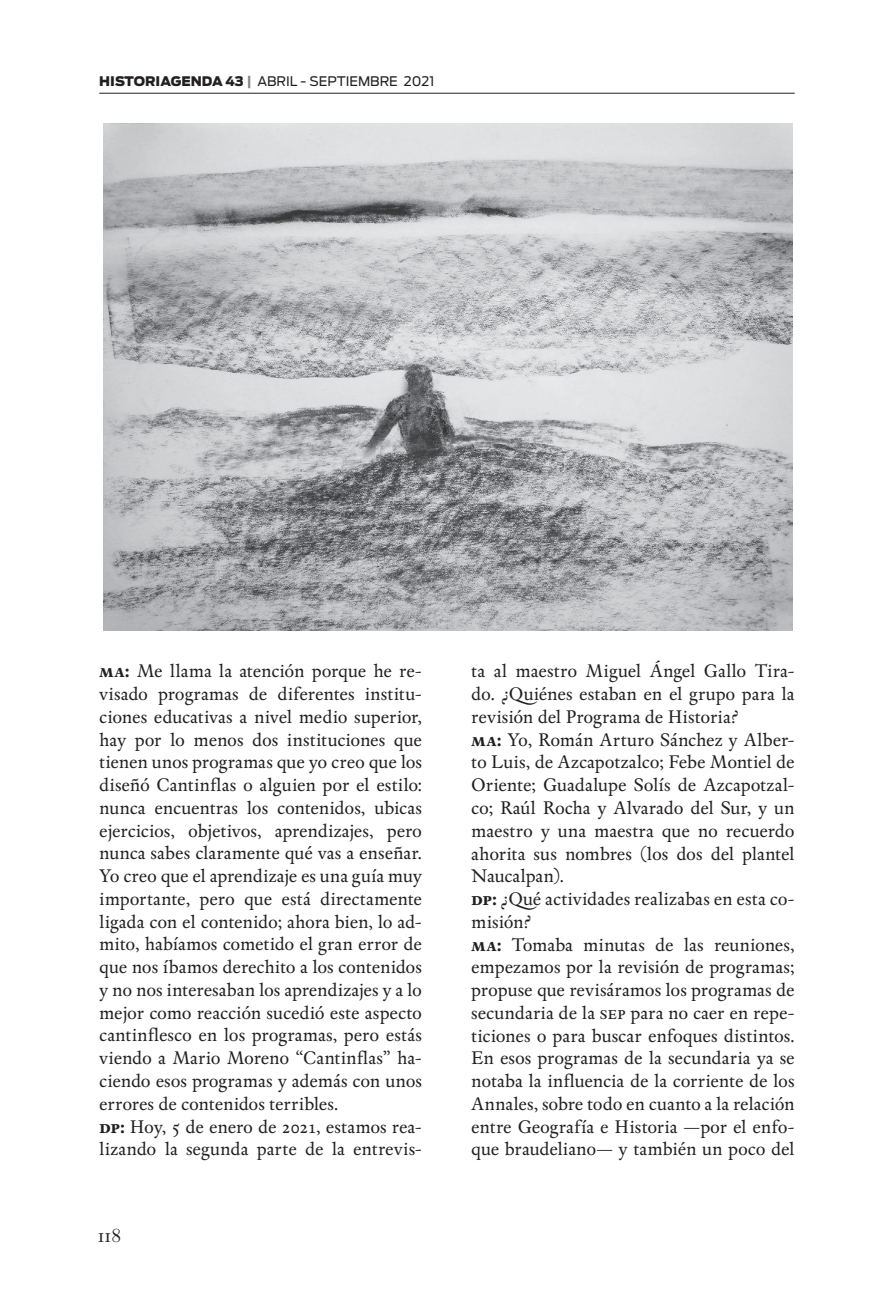
<style>
.page{position:relative;width:893px;height:1290px;background:#fff}
.page>*{position:absolute;margin:0;border:0;box-sizing:border-box;transform-origin:0 0}
.t1{font:21px "Wessex";color:#231f20}
.t2{font:19.25px/22.8px "Espinosa Nova";letter-spacing:-.005em;color:#231f20}
.t3{font:13.12px "Antenna";color:#231f20}
.s1{font-weight:900}
.s2{font-weight:700;color:#808285}
.s3{font-weight:700}
</style>
<div class="page">
<hr style="left:99px;top:93px;width:696px;height:1px;background:#231f20">
<img style="left:103px;top:123px;width:690px;height:507px">
<p class="t3" style="left:99px;top:74px;width:337px"><span class="s1">HISTORIAGENDA 43</span> <span class="s2">|</span> ABRIL - SEPTIEMBRE 2021</p>
<p class="t2" style="left:99px;top:660px;width:324px"><span class="s3">ma:</span> Me llama la atención porque he re&shy;visado programas de diferentes institu&shy;ciones educativas a nivel medio superior, hay por lo menos dos instituciones que tienen unos programas que yo creo que los diseñó Cantinflas o alguien por el estilo: nunca encuentras los contenidos, ubicas ejercicios, objetivos, aprendizajes, pero nunca sabes claramente qué vas a enseñar.<br>Yo creo que el aprendizaje es una guía muy importante, pero que está directamente ligada con el contenido; ahora bien, lo ad&shy;mito, habíamos cometido el gran error de que nos íbamos derechito a los contenidos y no nos interesaban los aprendizajes y a lo mejor como reacción sucedió este aspecto cantinflesco en los programas, pero estás viendo a Mario Moreno “Cantinflas” ha&shy;ciendo esos programas y además con unos errores de contenidos terribles.<br><span class="s3">dp:</span> Hoy, 5 de enero de 2021, estamos rea&shy;lizando la segunda parte de la entrevis-</p>
<p class="t2" style="left:471px;top:660px;width:325px">ta al maestro Miguel Ángel Gallo Tira&shy;do. ¿Quiénes estaban en el grupo para la revisión del Programa de Historia?<br><span class="s3">ma:</span> Yo, Román Arturo Sánchez y Alber&shy;to Luis, de Azcapotzalco; Febe Montiel de Oriente; Guadalupe Solís de Azcapotzal&shy;co; Raúl Rocha y Alvarado del Sur, y un maestro y una maestra que no recuerdo ahorita sus nombres (los dos del plantel Naucalpan).<br><span class="s3">dp:</span> ¿Qué actividades realizabas en esta co&shy;misión?<br><span class="s3">ma:</span> Tomaba minutas de las reuniones, empezamos por la revisión de programas; propuse que revisáramos los programas de secundaria de la sep para no caer en repe&shy;ticiones o para buscar enfoques distintos.<br>En esos programas de la secundaria ya se notaba la influencia de la corriente de los Annales, sobre todo en cuanto a la relación entre Geografía e Historia —por el enfo&shy;que braudeliano— y también un poco del</p>
<p class="t1" style="left:98px;top:1224px;width:25px">118</p>
</div>
